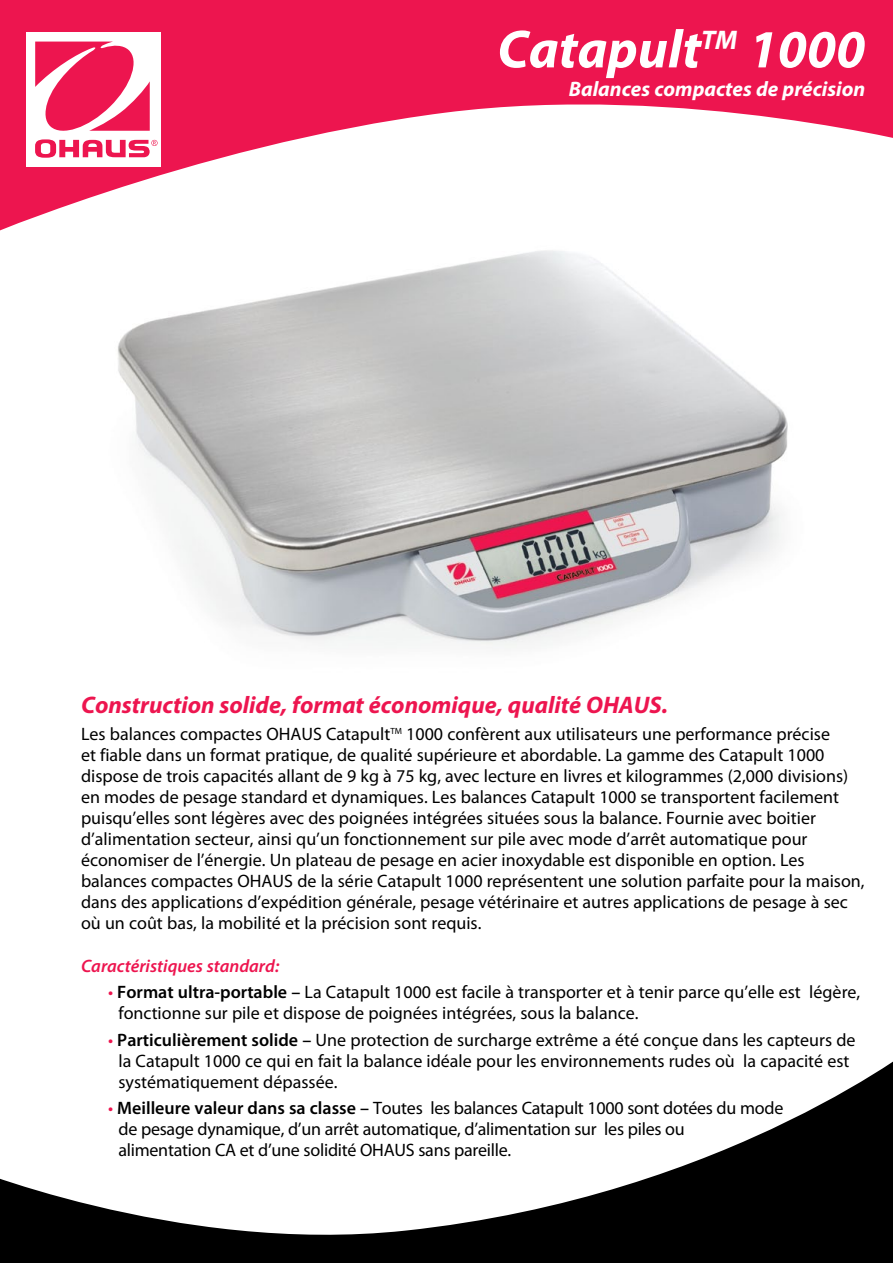
<style>
.page{position:relative;width:893px;height:1263px;background:#fff}
.page>*{position:absolute;margin:0;border:0;box-sizing:border-box;transform-origin:0 0}
.t1{font:italic 700 54px "Myriad Pro";color:#fff}
.t2{font:italic 700 24px "Myriad Pro";color:#ed154f}
.t3{font:italic 700 21px "Myriad Pro";color:#fff}
.t4{font:18px/21px "Myriad Pro";color:#000}
.t5{font:italic 600 18px "Myriad Pro";color:#ed154f}
.s1{color:#ed154f}
.s2{font-weight:600}
</style>
<div class="page">
<img style="left:118px;top:250px;width:670px;height:398px">
<svg style="left:0;top:0;width:893px;height:231px;fill:#ed154f"></svg>
<div style="left:26px;top:32px;width:135px;height:135px;background:#fff"></div>
<svg style="left:35px;top:42px;width:123px;height:116px"></svg>
<svg style="left:0;top:1061px;width:893px;height:202px"></svg>
<h1 class="t1" style="left:497px;top:14px;width:369px">Catapult<sup>TM</sup> 1000</h1>
<p class="t3" style="left:569px;top:75px;width:298px">Balances compactes de précision</p>
<h2 class="t2" style="left:81px;top:690px;width:588px">Construction solide, format économique, qualité OHAUS.</h2>
<p class="t4" style="left:81px;top:723px;width:785px">Les balances compactes OHAUS Catapult<sup>TM</sup> 1000 confèrent aux utilisateurs une performance précise<br>et fiable dans un format pratique, de qualité supérieure et abordable. La gamme des Catapult 1000 dispose de trois capacités allant de 9 kg à 75 kg, avec lecture en livres et kilogrammes (2,000 divisions) en modes de pesage standard et dynamiques. Les balances Catapult 1000 se transportent facilement puisqu’elles sont légères avec des poignées intégrées situées sous la balance. Fournie avec boitier d’alimentation secteur, ainsi qu’un fonctionnement sur pile avec mode d’arrêt automatique pour économiser de l’énergie. Un plateau de pesage en acier inoxydable est disponible en option. Les balances compactes OHAUS de la série Catapult 1000 représentent une solution parfaite pour la maison, dans des applications d’expédition générale, pesage vétérinaire et autres applications de pesage à sec où un coût bas, la mobilité et la précision sont requis.</p>
<p class="t5" style="left:81px;top:954px;width:200px">Caractéristiques standard:</p>
<p class="t4" style="left:118px;top:981px;width:743px;text-indent:-10px"><span class="s1">•</span> <span class="s2">Format ultra-portable –</span> La Catapult 1000 est facile à transporter et à tenir parce qu’elle est légère, fonctionne sur pile et dispose de poignées intégrées, sous la balance.</p>
<p class="t4" style="left:118px;top:1029px;width:738px;text-indent:-10px"><span class="s1">•</span> <span class="s2">Particulièrement solide –</span> Une protection de surcharge extrême a été conçue dans les capteurs de la Catapult 1000 ce qui en fait la balance idéale pour les environnements rudes où la capacité est systématiquement dépassée.</p>
<p class="t4" style="left:118px;top:1097px;width:666px;text-indent:-10px"><span class="s1">•</span> <span class="s2">Meilleure valeur dans sa classe –</span> Toutes les balances Catapult 1000 sont dotées du mode de pesage dynamique, d’un arrêt automatique, d’alimentation sur les piles ou<br>alimentation CA et d’une solidité OHAUS sans pareille.</p>
</div>
